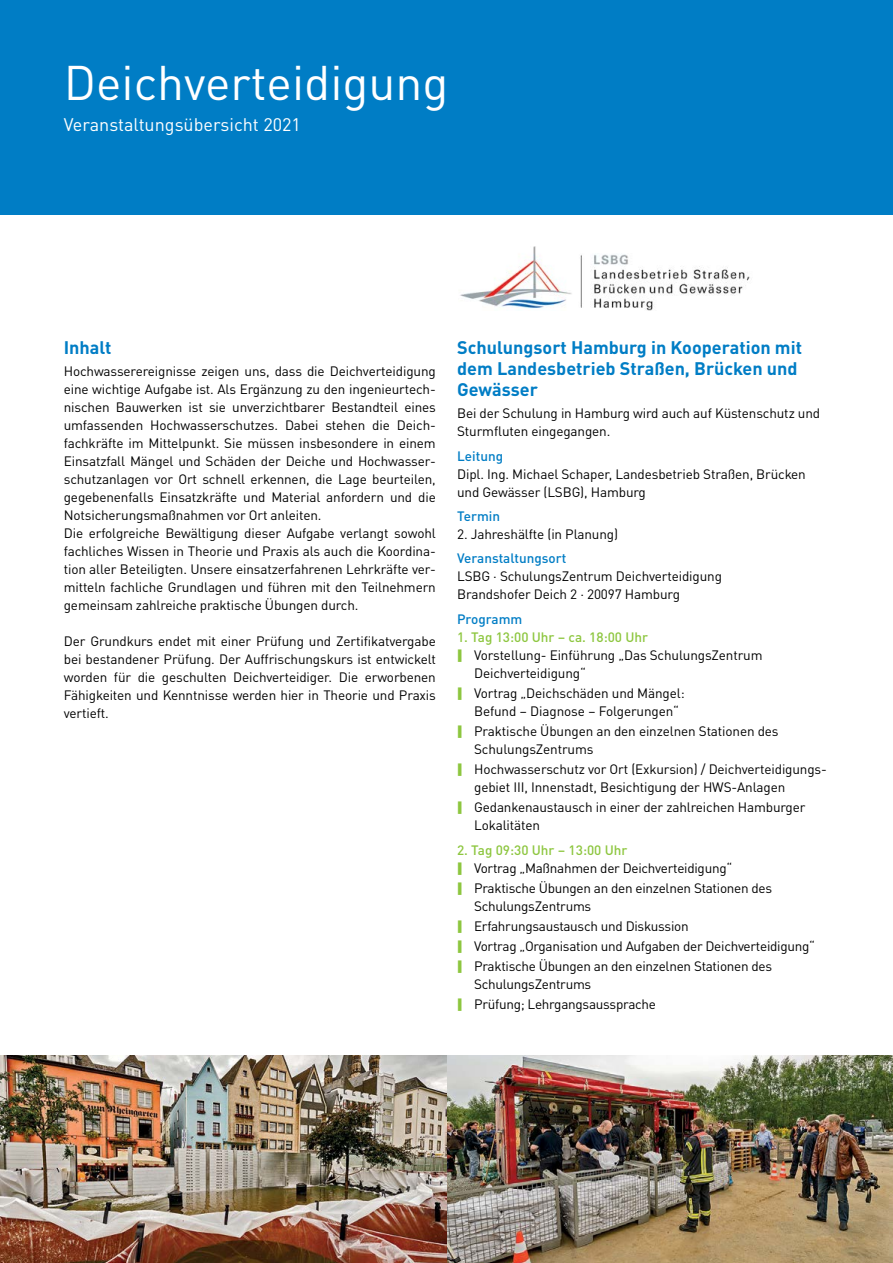
<style>
.page{position:relative;width:893px;height:1263px;background:#fff}
.page>*{position:absolute;margin:0;border:0;box-sizing:border-box;transform-origin:0 0}
.Programm{font:48px "DINOT";color:#fff}
.Schulung{font:700 18px/21px "DINOT";color:#007dc5}
.t1{font:18px "DINOT";color:#fff}
.Fließtext{font:13.5px/18px "DINOT";letter-spacing:-.01em;color:#000}
.Zwischenüberschrifte{font:500 13.5px "DINOT";color:#8dc63f}
.Zwischenüberschrifte-2{font:500 13.5px "DINOT";color:#007dc5}
</style>
<div class="page">
<div style="left:0;top:0;width:893px;height:215px;background:#007dc5"></div>
<img style="left:460px;top:247px;width:290px;height:63px">
<img style="left:0;top:1055px;width:893px;height:208px">
<p class="Programm" style="left:64px;top:46px;width:386px">Deichverteidigung</p>
<p class="t1" style="left:64px;top:110px;width:239px">Veranstaltungsübersicht 2021</p>
<p class="Schulung" style="left:64px;top:336px;width:49px">Inhalt</p>
<p class="Fließtext" style="left:64px;top:361px;width:374px;text-align:justify">Hochwasserereignisse zeigen uns, dass die Deichverteidigung eine wichtige Aufgabe ist. Als Ergänzung zu den ingenieurtech&shy;nischen Bauwerken ist sie unverzichtbarer Bestandteil eines umfassenden Hochwasserschutzes. Dabei stehen die Deich&shy;fachkräfte im Mittelpunkt. Sie müssen insbesondere in einem Einsatzfall Mängel und Schäden der Deiche und Hochwasser&shy;schutzanlagen vor Ort schnell erkennen, die Lage beurteilen, gegebenenfalls Einsatzkräfte und Material anfordern und die Notsicherungsmaßnahmen vor Ort anleiten.</p>
<p class="Fließtext" style="left:64px;top:523px;width:374px;text-align:justify">Die erfolgreiche Bewältigung dieser Aufgabe verlangt sowohl fachliches Wissen in Theorie und Praxis als auch die Koordina&shy;tion aller Beteiligten. Unsere einsatzerfahrenen Lehrkräfte ver&shy;mitteln fachliche Grundlagen und führen mit den Teilnehmern gemeinsam zahlreiche praktische Übungen durch.</p>
<p class="Fließtext" style="left:64px;top:631px;width:374px;text-align:justify">Der Grundkurs endet mit einer Prüfung und Zertifikatvergabe bei bestandener Prüfung. Der Auffrischungskurs ist entwickelt worden für die geschulten Deichverteidiger. Die erworbenen Fähigkeiten und Kenntnisse werden hier in Theorie und Praxis vertieft.</p>
<p class="Schulung" style="left:457px;top:336px;width:346px">Schulungsort Hamburg in Kooperation mit dem Landesbetrieb Straßen, Brücken und<br>Gewässer</p>
<p class="Fließtext" style="left:457px;top:403px;width:365px">Bei der Schulung in Hamburg wird auch auf Küstenschutz und<br>Sturmfluten eingegangen.</p>
<p class="Zwischenüberschrifte-2" style="left:457px;top:445px;width:47px">Leitung</p>
<p class="Fließtext" style="left:457px;top:464px;width:350px">Dipl. Ing. Michael Schaper, Landesbetrieb Straßen, Brücken und Gewässer (LSBG), Hamburg</p>
<p class="Zwischenüberschrifte-2" style="left:457px;top:506px;width:44px">Termin</p>
<p class="Fließtext" style="left:457px;top:524px;width:162px">2. Jahreshälfte (in Planung)</p>
<p class="Zwischenüberschrifte-2" style="left:457px;top:548px;width:111px">Veranstaltungsort</p>
<p class="Fließtext" style="left:457px;top:567px;width:266px">LSBG · SchulungsZentrum Deichverteidigung<br>Brandshofer Deich 2 · 20097 Hamburg</p>
<p class="Zwischenüberschrifte-2" style="left:457px;top:608px;width:67px">Programm</p>
<p class="Zwischenüberschrifte" style="left:457px;top:626px;width:192px">1. Tag 13:00 Uhr – ca. 18:00 Uhr</p>
<p class="Fließtext" style="left:474px;top:645px;width:290px">Vorstellung- Einführung „Das SchulungsZentrum<br>Deichverteidigung“</p>
<p class="Fließtext" style="left:474px;top:683px;width:212px">Vortrag „Deichschäden und Mängel:<br>Befund – Diagnose – Folgerungen“</p>
<p class="Fließtext" style="left:474px;top:721px;width:306px">Praktische Übungen an den einzelnen Stationen des<br>SchulungsZentrums</p>
<p class="Fließtext" style="left:474px;top:759px;width:354px">Hochwasserschutz vor Ort (Exkursion) / Deichverteidigungs&shy;gebiet III, Innenstadt, Besichtigung der HWS-Anlagen</p>
<p class="Fließtext" style="left:474px;top:797px;width:333px">Gedankenaustausch in einer der zahlreichen Hamburger<br>Lokalitäten</p>
<p class="Zwischenüberschrifte" style="left:457px;top:839px;width:172px">2. Tag 09:30 Uhr – 13:00 Uhr</p>
<p class="Fließtext" style="left:474px;top:858px;width:260px">Vortrag „Maßnahmen der Deichverteidigung“</p>
<p class="Fließtext" style="left:474px;top:878px;width:300px">Praktische Übungen an den einzelnen Stationen des<br>SchulungsZentrums</p>
<p class="Fließtext" style="left:474px;top:916px;width:216px">Erfahrungsaustausch und Diskussion</p>
<p class="Fließtext" style="left:474px;top:936px;width:342px">Vortrag „Organisation und Aufgaben der Deichverteidigung“</p>
<p class="Fließtext" style="left:474px;top:956px;width:300px">Praktische Übungen an den einzelnen Stationen des<br>SchulungsZentrums</p>
<p class="Fließtext" style="left:474px;top:994px;width:183px">Prüfung; Lehrgangsaussprache</p>
</div>
